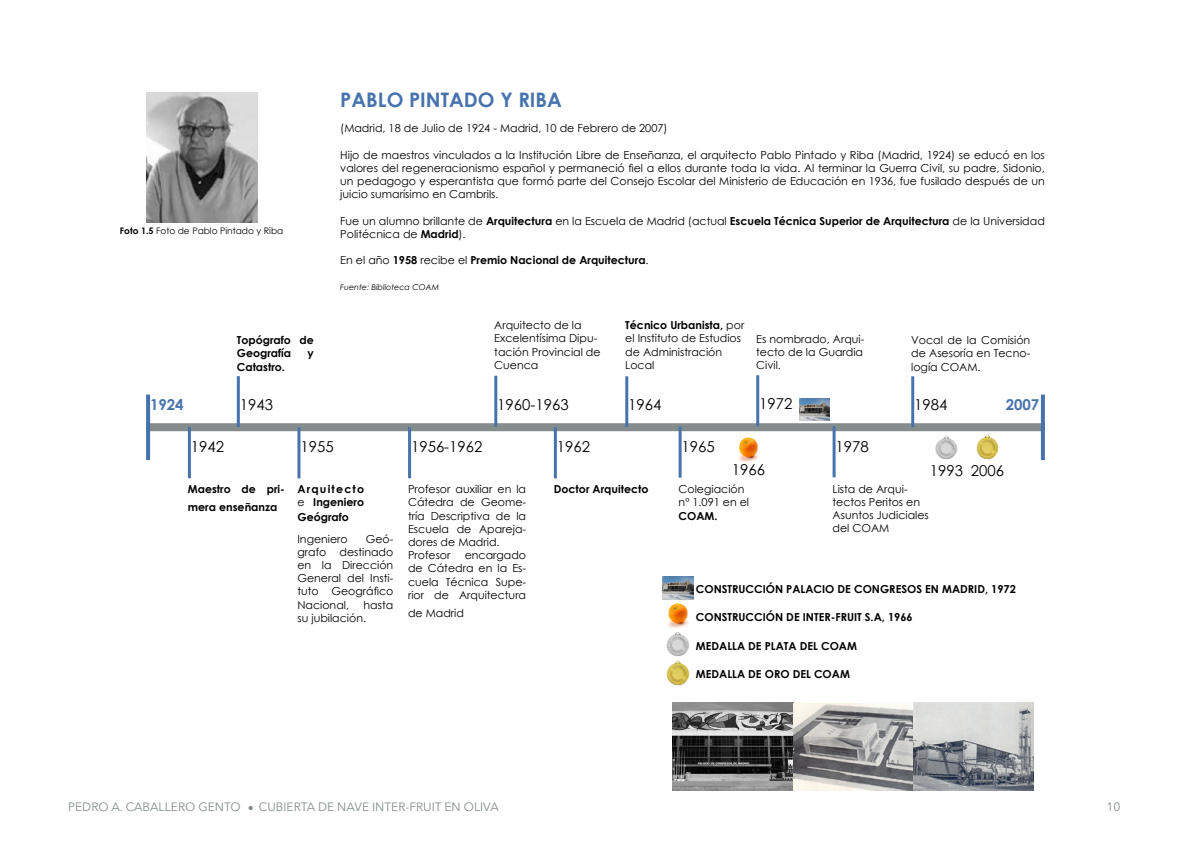
<style>
.page{position:relative;width:1191px;height:842px;background:#fff}
.page>*{position:absolute;margin:0;border:0;box-sizing:border-box;transform-origin:0 0}
.t1{font:700 20px "Century Gothic";color:#4773ad}
.t2{font:15px "Century Gothic";color:#000}
.t3{font:700 15px "Century Gothic";color:#4773ad}
.t4{font:12px "Avenir Next LT Pro";color:#848d8c}
.t5{font:11px/13.2px "Century Gothic";color:#000}
.t6{font:700 11px/18px "Century Gothic";color:#000}
.t7{font:700 11px/13.2px "Century Gothic";letter-spacing:.11em;color:#000}
.t8{font:9px "Century Gothic";color:#000}
.t9{font:italic 8px "Century Gothic";color:#000}
.s1{font-weight:700}
.s2{font-weight:400}
</style>
<div class="page">
<svg style="left:249px;top:806px;width:3px;height:4px"></svg>
<img style="left:146px;top:92px;width:111px;height:131px">
<div style="left:146px;top:423px;width:899px;height:8px;background:#848d8c"></div>
<svg style="left:146px;top:395px;width:4px;height:65px"></svg>
<hr style="left:188px;top:427px;width:3px;height:51px;background:#4773ad">
<svg style="left:1041px;top:395px;width:4px;height:65px"></svg>
<hr style="left:237px;top:376px;width:3px;height:51px;background:#4773ad">
<hr style="left:297px;top:427px;width:3px;height:51px;background:#4773ad">
<hr style="left:494px;top:376px;width:3px;height:51px;background:#4773ad">
<hr style="left:408px;top:427px;width:3px;height:51px;background:#4773ad">
<hr style="left:554px;top:427px;width:3px;height:51px;background:#4773ad">
<hr style="left:625px;top:376px;width:3px;height:51px;background:#4773ad">
<hr style="left:678px;top:427px;width:3px;height:51px;background:#4773ad">
<img style="left:673px;top:703px;width:360px;height:88px">
<hr style="left:756px;top:375px;width:3px;height:51px;background:#4773ad">
<hr style="left:832px;top:426px;width:3px;height:51px;background:#4773ad">
<hr style="left:911px;top:376px;width:3px;height:51px;background:#4773ad">
<img style="left:935px;top:435px;width:23px;height:25px">
<img style="left:976px;top:435px;width:23px;height:25px">
<img style="left:662px;top:576px;width:31px;height:80px">
<img style="left:666px;top:661px;width:24px;height:24px">
<img style="left:738px;top:437px;width:21px;height:26px">
<img style="left:799px;top:398px;width:30px;height:23px">
<p class="t8" style="left:120px;top:224px;width:165px"><span class="s1">Foto 1.5</span> Foto de Pablo Pintado y Riba</p>
<p class="t6" style="left:237px;top:332px;width:79px;line-height:13.2px">Topógrafo de<br>Geografía</p>
<p class="t6" style="left:307px;top:343px;width:8px">y</p>
<h2 class="t3" style="left:150px;top:393px;width:35px">1924</h2>
<p class="t6" style="left:237px;top:358px;width:50px">Catastro.</p>
<h2 class="t2" style="left:240px;top:394px;width:35px">1943</h2>
<h1 class="t1" style="left:340px;top:85px;width:223px">PABLO PINTADO Y RIBA</h1>
<p class="t5" style="left:340px;top:122px;width:329px">(Madrid, 18 de Julio de 1924 - Madrid, 10 de Febrero de 2007)</p>
<p class="t5" style="left:340px;top:148px;width:706px;text-align:justify">Hijo de maestros vinculados a la Institución Libre de Enseñanza, el arquitecto Pablo Pintado y Riba (Madrid, 1924) se educó en los valores del regeneracionismo español y permaneció fiel a ellos durante toda la vida. Al terminar la Guerra Civil, su padre, Sidonio, un pedagogo y esperantista que formó parte del Consejo Escolar del Ministerio de Educación en 1936, fue fusilado después de un juicio sumarísimo en Cambrils.</p>
<p class="t5" style="left:340px;top:214px;width:706px">Fue un alumno brillante de <span class="s1">Arquitectura</span> en la Escuela de Madrid (actual <span class="s1">Escuela Técnica Superior de Arquitectura</span> de la Universidad<br>Politécnica de <span class="s1">Madrid</span>).</p>
<p class="t6" style="left:340px;top:251px;width:310px"><span class="s2">En el año</span> 1958 <span class="s2">recibe el</span> Premio Nacional de Arquitectura<span class="s2">.</span></p>
<p class="t9" style="left:340px;top:281px;width:100px">Fuente: Biblioteca COAM</p>
<p class="t5" style="left:494px;top:318px;width:108px">Arquitecto de la<br>Excelentísima Dipu&shy;tación Provincial de<br>Cuenca</p>
<p class="t5" style="left:625px;top:318px;width:120px"><span class="s1">Técnico Urbanista,</span> por el Instituto de Estudios de Administración<br>Local</p>
<h2 class="t2" style="left:497px;top:394px;width:73px">1960-1963</h2>
<h2 class="t2" style="left:628px;top:394px;width:35px">1964</h2>
<p class="t5" style="left:756px;top:332px;width:110px;text-align:justify">Es nombrado, Arqui&shy;tecto de la Guardia Civil.</p>
<h2 class="t2" style="left:759px;top:393px;width:35px">1972</h2>
<p class="t5" style="left:911px;top:333px;width:121px;text-align:justify">Vocal de la Comisión de Asesoría en Tecno&shy;logía COAM.</p>
<h2 class="t2" style="left:914px;top:394px;width:35px">1984</h2>
<h2 class="t3" style="left:1005px;top:393px;width:35px">2007</h2>
<h2 class="t2" style="left:191px;top:436px;width:35px">1942</h2>
<h2 class="t2" style="left:300px;top:436px;width:35px">1955</h2>
<h2 class="t2" style="left:411px;top:436px;width:73px">1956-1962</h2>
<h2 class="t2" style="left:557px;top:436px;width:35px">1962</h2>
<p class="t6" style="left:188px;top:480px;width:98px">Maestro de pri&shy;mera enseñanza</p>
<p class="t7" style="left:297px;top:482px;width:68px">Arquitecto <span class="s2">e</span> Ingeniero</p>
<p class="t6" style="left:297px;top:507px;width:53px">Geógrafo</p>
<p class="t5" style="left:297px;top:532px;width:97px;text-align:justify;text-indent:68px">Geó&shy;grafo destinado en la Dirección General del Insti&shy;tuto Geográfico Nacional,</p>
<p class="t5" style="left:297px;top:532px;width:52px">Ingeniero</p>
<p class="t5" style="left:297px;top:598px;width:97px;text-indent:66px">hasta su jubilación.</p>
<p class="t5" style="left:408px;top:482px;width:120px">Profesor auxiliar en la<br>Cátedra de Geome&shy;tría Descriptiva de la<br>Escuela de Apareja&shy;dores de Madrid.<br>Profesor</p>
<p class="t5" style="left:408px;top:548px;width:120px;text-align:justify;text-indent:57px">encargado de Cátedra en la Es&shy;cuela Técnica Supe&shy;rior de Arquitectura</p>
<p class="t5" style="left:408px;top:606px;width:57px">de Madrid</p>
<p class="t6" style="left:554px;top:480px;width:96px">Doctor Arquitecto</p>
<h2 class="t2" style="left:681px;top:436px;width:35px">1965</h2>
<h2 class="t2" style="left:835px;top:436px;width:35px">1978</h2>
<h2 class="t2" style="left:732px;top:459px;width:35px">1966</h2>
<h2 class="t2" style="left:930px;top:460px;width:76px">1993 2006</h2>
<p class="t5" style="left:678px;top:482px;width:72px">Colegiación nº 1.091 en el</p>
<p class="t6" style="left:678px;top:506px;width:40px">COAM.</p>
<p class="t5" style="left:832px;top:482px;width:98px">Lista de Arqui&shy;tectos Peritos en<br>Asuntos Judiciales del COAM</p>
<p class="t6" style="left:696px;top:579px;width:321px">CONSTRUCCIÓN PALACIO DE CONGRESOS EN MADRID, 1972</p>
<p class="t6" style="left:696px;top:608px;width:218px">CONSTRUCCIÓN DE INTER-FRUIT S.A, 1966</p>
<p class="t6" style="left:696px;top:636px;width:163px">MEDALLA DE PLATA DEL COAM</p>
<p class="t6" style="left:696px;top:664px;width:155px">MEDALLA DE ORO DEL COAM</p>
<p class="t4" style="left:68px;top:799px;width:174px">PEDRO A. CABALLERO GENTO</p>
<p class="t4" style="left:259px;top:799px;width:241px">CUBIERTA DE NAVE INTER-FRUIT EN OLIVA</p>
<p class="t4" style="left:1106px;top:799px;width:15px">10</p>
</div>
